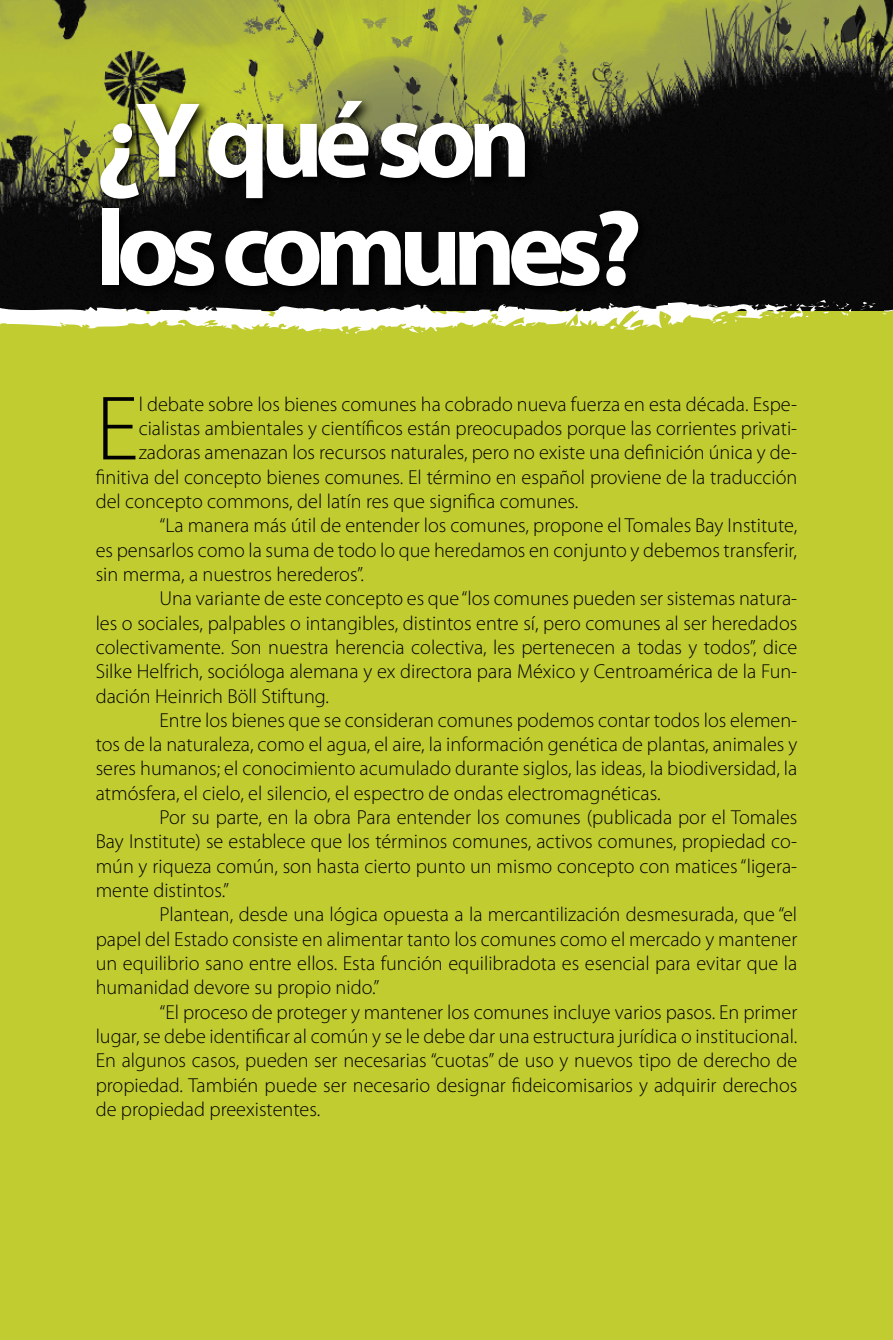
<style>
.page{position:relative;width:893px;height:1340px;background:#fff}
.page>*{position:absolute;margin:0;border:0;box-sizing:border-box;transform-origin:0 0}
.t1{font:700 108px/108px "Myriad Pro";letter-spacing:-.08em;color:#fff}
.t2{font:300 92.25px "Myriad Pro";color:#000}
.t3{font:300 20.25px "Myriad Pro";color:#000}
</style>
<div class="page">
<div style="left:0;top:0;width:893px;height:1339px;background:#c1cc30"></div>
<img style="left:0;top:0;width:893px;height:310px">
<svg style="left:95px;top:95px;width:558px;height:205px;background:#222411"></svg>
<svg style="left:883px;top:309px;width:10px;height:5px"></svg>
<svg style="left:860px;top:302px;width:17px;height:8px"></svg>
<svg style="left:0;top:300px;width:852px;height:34px"></svg>
<h1 class="t1" style="left:96px;top:83px;width:548px">¿Y qué son los comunes?</h1>
<h2 class="t2" style="left:96px;top:373px;width:45px">E</h2>
<p class="t3" style="left:139px;top:392px;width:660px">l debate sobre los bienes comunes ha cobrado nueva fuerza en esta década. Espe-</p>
<p class="t3" style="left:139px;top:416px;width:660px">cialistas ambientales y científicos están preocupados porque las corrientes privati-</p>
<p class="t3" style="left:139px;top:440px;width:660px">zadoras amenazan los recursos naturales, pero no existe una definición única y de-</p>
<p class="t3" style="left:96px;top:465px;width:703px">finitiva del concepto bienes comunes. El término en español proviene de la traducción</p>
<p class="t3" style="left:96px;top:489px;width:484px">del concepto commons, del latín res que significa comunes.</p>
<p class="t3" style="left:159px;top:513px;width:639px">“La manera más útil de entender los comunes, propone el Tomales Bay Institute,</p>
<p class="t3" style="left:96px;top:537px;width:703px">es pensarlos como la suma de todo lo que heredamos en conjunto y debemos transferir,</p>
<p class="t3" style="left:96px;top:562px;width:270px">sin merma, a nuestros herederos”.</p>
<p class="t3" style="left:159px;top:586px;width:639px">Una variante de este concepto es que “los comunes pueden ser sistemas natura-</p>
<p class="t3" style="left:96px;top:610px;width:703px">les o sociales, palpables o intangibles, distintos entre sí, pero comunes al ser heredados</p>
<p class="t3" style="left:96px;top:635px;width:703px">colectivamente. Son nuestra herencia colectiva, les pertenecen a todas y todos”, dice</p>
<p class="t3" style="left:96px;top:659px;width:703px">Silke Helfrich, socióloga alemana y ex directora para México y Centroamérica de la Fun-</p>
<p class="t3" style="left:96px;top:683px;width:235px">dación Heinrich Böll Stiftung.</p>
<p class="t3" style="left:159px;top:708px;width:639px">Entre los bienes que se consideran comunes podemos contar todos los elemen-</p>
<p class="t3" style="left:96px;top:732px;width:703px">tos de la naturaleza, como el agua, el aire, la información genética de plantas, animales y</p>
<p class="t3" style="left:96px;top:756px;width:703px">seres humanos; el conocimiento acumulado durante siglos, las ideas, la biodiversidad, la</p>
<p class="t3" style="left:96px;top:780px;width:566px">atmósfera, el cielo, el silencio, el espectro de ondas electromagnéticas.</p>
<p class="t3" style="left:159px;top:805px;width:639px">Por su parte, en la obra Para entender los comunes (publicada por el Tomales</p>
<p class="t3" style="left:96px;top:829px;width:703px">Bay Institute) se establece que los términos comunes, activos comunes, propiedad co-</p>
<p class="t3" style="left:96px;top:853px;width:703px">mún y riqueza común, son hasta cierto punto un mismo concepto con matices “ligera-</p>
<p class="t3" style="left:96px;top:878px;width:135px">mente distintos.”</p>
<p class="t3" style="left:159px;top:902px;width:639px">Plantean, desde una lógica opuesta a la mercantilización desmesurada, que “el</p>
<p class="t3" style="left:96px;top:926px;width:703px">papel del Estado consiste en alimentar tanto los comunes como el mercado y mantener</p>
<p class="t3" style="left:96px;top:951px;width:703px">un equilibrio sano entre ellos. Esta función equilibradota es esencial para evitar que la</p>
<p class="t3" style="left:96px;top:975px;width:285px">humanidad devore su propio nido.”</p>
<p class="t3" style="left:159px;top:999px;width:639px">“El proceso de proteger y mantener los comunes incluye varios pasos. En primer</p>
<p class="t3" style="left:96px;top:1023px;width:703px">lugar, se debe identificar al común y se le debe dar una estructura jurídica o institucional.</p>
<p class="t3" style="left:96px;top:1048px;width:703px">En algunos casos, pueden ser necesarias “cuotas” de uso y nuevos tipo de derecho de</p>
<p class="t3" style="left:96px;top:1072px;width:703px">propiedad. También puede ser necesario designar fideicomisarios y adquirir derechos</p>
<p class="t3" style="left:96px;top:1096px;width:226px">de propiedad preexistentes.</p>
</div>
